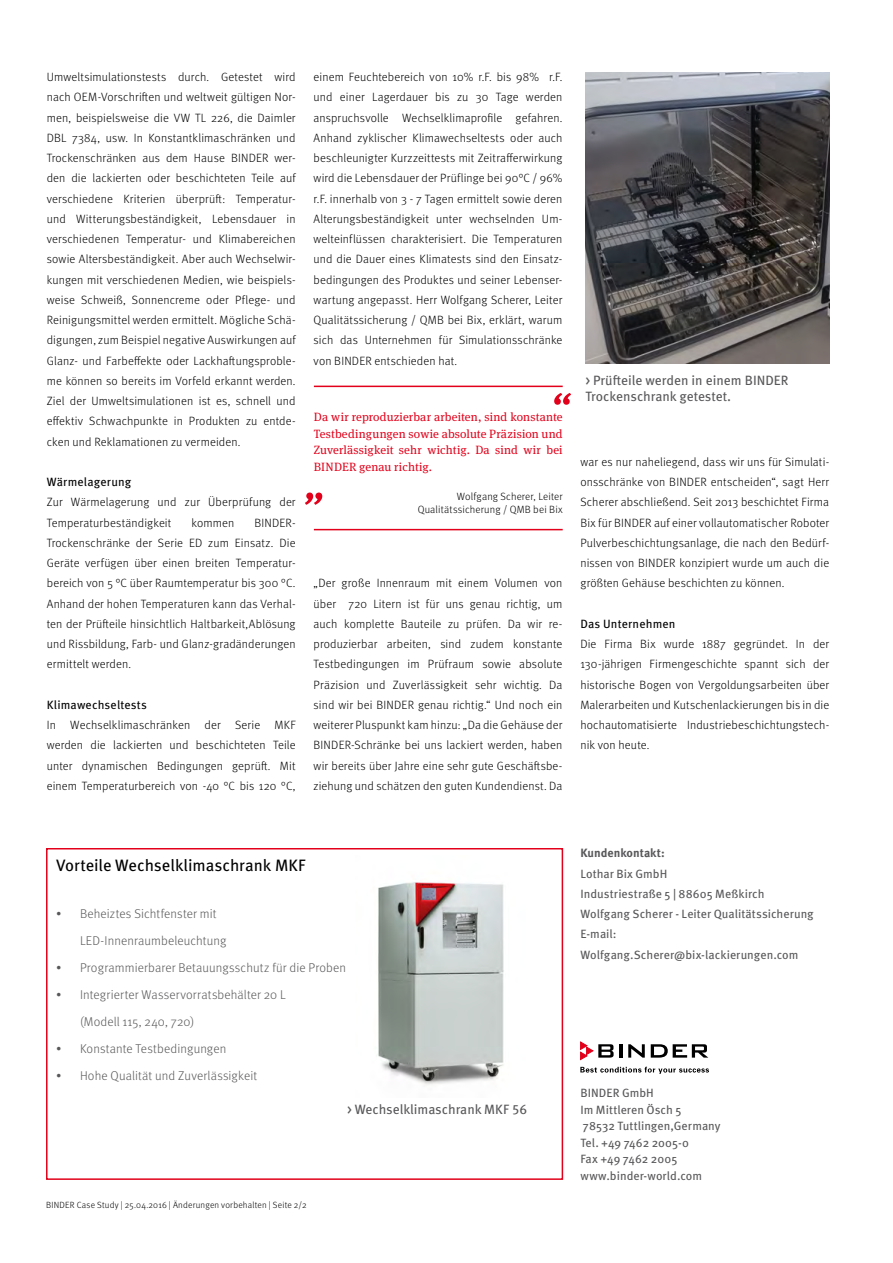
<style>
.page{position:relative;width:893px;height:1263px;background:#fff}
.page>*{position:absolute;margin:0;border:0;box-sizing:border-box;transform-origin:0 0}
.Fließtext{font:16.5px "Meta Pro";letter-spacing:-.005em;color:#000}
.Fließtext-2{font:13.5px/16.2px "Meta Pro";color:#58585a}
.Fließtext-3{font:300 12.75px/27px "Meta Pro";letter-spacing:.01em;color:#58585a}
.Fließtext-4{font:300 12px/20.2px "Meta Pro";letter-spacing:.01em;color:#000;text-align:justify}
.Fließtext-5{font:12px/16.5px "Meta Pro";letter-spacing:.005em;color:#58585a}
.Fließtext-6{font:12px/16.5px "Meta Serif OT";letter-spacing:.015em;color:#e2001a;text-align:justify}
.Fließtext-7{font:12px "Meta Pro";letter-spacing:.015em;color:#000}
.Fließtext-8{font:300 10.5px/13.5px "Meta Pro";letter-spacing:.015em;color:#000;text-align:right}
.t1{font:300 9px "Meta Pro";letter-spacing:.02em;color:#000}
.s1{font-weight:400}
.s2{font-weight:700}
</style>
<div class="page">
<div style="left:46px;top:848px;width:517px;height:332px;border:2px solid #e2001a"></div>
<img style="left:585px;top:72px;width:244px;height:291px">
<svg style="left:580px;top:1067px;width:129px;height:7px"></svg>
<svg style="left:628px;top:1044px;width:17px;height:13px"></svg>
<svg style="left:651px;top:1044px;width:57px;height:13px"></svg>
<svg style="left:580px;top:1042px;width:42px;height:18px"></svg>
<hr style="left:314px;top:529px;width:249px;height:1px;background:#e2001a">
<svg style="left:305px;top:492px;width:17px;height:13px"></svg>
<svg style="left:554px;top:393px;width:17px;height:12px"></svg>
<hr style="left:314px;top:386px;width:249px;height:1px;background:#e2001a">
<img style="left:378px;top:882px;width:126px;height:203px">
<p class="Fließtext-4" style="left:47px;top:66px;width:250px">Umweltsimulationstests durch. Getestet wird nach OEM-Vorschriften und weltweit gültigen Nor&shy;men, beispielsweise die VW TL 226, die Daimler DBL 7384, usw. In Konstantklimaschränken und Trockenschränken aus dem Hause BINDER wer&shy;den die lackierten oder beschichteten Teile auf verschiedene Kriterien überprüft: Temperatur&shy;und Witterungsbeständigkeit, Lebensdauer in verschiedenen Temperatur- und Klimabereichen sowie Altersbeständigkeit. Aber auch Wechselwir&shy;kungen mit verschiedenen Medien, wie beispiels&shy;weise Schweiß, Sonnencreme oder Pflege- und Reinigungsmittel werden ermittelt. Mögliche Schä&shy;digungen, zum Beispiel negative Auswirkungen auf Glanz- und Farbeffekte oder Lackhaftungsproble&shy;me können so bereits im Vorfeld erkannt werden.<br>Ziel der Umweltsimulationen ist es, schnell und effektiv Schwachpunkte in Produkten zu entde&shy;cken und Reklamationen zu vermeiden.</p>
<p class="Fließtext-7" style="left:47px;top:473px;width:86px">Wärmelagerung</p>
<p class="Fließtext-4" style="left:47px;top:491px;width:250px">Zur Wärmelagerung und zur Überprüfung der<br>Temperaturbeständigkeit</p>
<p class="Fließtext-4" style="left:192px;top:512px;width:44px">kommen</p>
<p class="Fließtext-4" style="left:47px;top:512px;width:250px;text-indent:208px">BINDER-Trockenschränke der Serie ED zum Einsatz. Die Geräte verfügen über einen breiten Temperatur&shy;bereich von 5 °C über Raumtemperatur bis 300 °C.<br>Anhand der hohen Temperaturen kann das Verhal&shy;ten der Prüfteile hinsichtlich Haltbarkeit,Ablösung und Rissbildung, Farb- und Glanz-gradänderungen ermittelt werden.</p>
<p class="Fließtext-7" style="left:47px;top:695px;width:102px">Klimawechseltests</p>
<p class="Fließtext-4" style="left:47px;top:714px;width:250px">In Wechselklimaschränken der Serie MKF werden die lackierten und beschichteten Teile unter dynamischen Bedingungen geprüft. Mit einem Temperaturbereich von -40 °C bis 120 °C,</p>
<p class="Fließtext-4" style="left:314px;top:66px;width:250px">einem Feuchtebereich von 10% r.F. bis 98% r.F. und einer Lagerdauer bis zu 30 Tage werden anspruchsvolle Wechselklimaprofile gefahren.<br>Anhand zyklischer Klimawechseltests oder auch beschleunigter Kurzzeittests mit Zeitrafferwirkung wird die Lebensdauer der Prüflinge bei 90°C / 96% r.F. innerhalb von 3 - 7 Tagen ermittelt sowie deren Alterungsbeständigkeit unter wechselnden Um&shy;welteinflüssen charakterisiert. Die Temperaturen und die Dauer eines Klimatests sind den Einsatz&shy;bedingungen des Produktes und seiner Lebenser&shy;wartung angepasst. Herr Wolfgang Scherer, Leiter Qualitätssicherung / QMB bei Bix, erklärt, warum sich das Unternehmen für Simulationsschränke von BINDER entschieden hat.</p>
<p class="Fließtext-6" style="left:314px;top:409px;width:250px">Da wir reproduzierbar arbeiten, sind konstante Testbedingungen sowie absolute Präzision und Zuverlässigkeit sehr wichtig. Da sind wir bei BINDER genau richtig.</p>
<p class="Fließtext-8" style="left:418px;top:489px;width:147px">Wolfgang Scherer, Leiter<br>Qualitätssicherung / QMB bei Bix</p>
<p class="Fließtext-4" style="left:314px;top:572px;width:250px">„Der große Innenraum mit einem Volumen von über 720 Litern ist für uns genau richtig, um auch komplette Bauteile zu prüfen. Da wir re&shy;produzierbar arbeiten, sind zudem konstante Testbedingungen im Prüfraum sowie absolute Präzision und Zuverlässigkeit sehr wichtig. Da sind wir bei BINDER genau richtig.“ Und noch ein weiterer Pluspunkt kam hinzu: „Da die Gehäuse der BINDER-Schränke bei uns lackiert werden, haben wir bereits über Jahre eine sehr gute Geschäftsbe&shy;ziehung und schätzen den guten Kundendienst. Da</p>
<p class="Fließtext-2" style="left:585px;top:371px;width:205px">&gt; Prüfteile werden in einem BINDER<br>Trockenschrank getestet.</p>
<p class="Fließtext-4" style="left:580px;top:451px;width:250px">war es nur naheliegend, dass wir uns für Simulati&shy;onsschränke von BINDER entscheiden“, sagt Herr Scherer abschließend. Seit 2013 beschichtet Firma Bix für BINDER auf einer vollautomatischer Roboter Pulverbeschichtungsanlage, die nach den Bedürf&shy;nissen von BINDER konzipiert wurde um auch die größten Gehäuse beschichten zu können.</p>
<p class="Fließtext-4" style="left:580px;top:613px;width:250px;text-align:left"><span class="s1">Das Unternehmen<br></span>Die Firma Bix wurde 1887 gegründet. In der 130-jährigen Firmengeschichte spannt sich der historische Bogen von Vergoldungsarbeiten über Malerarbeiten und Kutschenlackierungen bis in die hochautomatisierte Industriebeschichtungstech&shy;nik von heute.</p>
<p class="Fließtext" style="left:56px;top:852px;width:251px">Vorteile Wechselklimaschrank MKF</p>
<p class="Fließtext-3" style="left:80px;top:899px;width:148px;text-indent:-24px">• Beheiztes Sichtfenster mit<br>LED-Innenraumbeleuchtung</p>
<p class="Fließtext-3" style="left:56px;top:953px;width:292px">• Programmierbarer Betauungsschutz für die Proben</p>
<p class="Fließtext-3" style="left:80px;top:980px;width:207px;text-indent:-24px">• Integrierter Wasservorratsbehälter 20 L (Modell 115, 240, 720)</p>
<p class="Fließtext-3" style="left:56px;top:1034px;width:172px">• Konstante Testbedingungen</p>
<p class="Fließtext-3" style="left:56px;top:1061px;width:203px">• Hohe Qualität und Zuverlässigkeit</p>
<p class="t1" style="left:46px;top:1199px;width:262px">BINDER Case Study | 25.04.2016 | Änderungen vorbehalten | Seite 2/2</p>
<p class="Fließtext-2" style="left:347px;top:1100px;width:182px">&gt; Wechselklimaschrank MKF 56</p>
<p class="Fließtext-5" style="left:580px;top:842px;width:235px;line-height:20.2px"><span class="s2">Kundenkontakt:<br></span>Lothar Bix GmbH<br>Industriestraße 5 | 88605 Meßkirch<br>Wolfgang Scherer - Leiter Qualitätssicherung<br>E-mail:<br>Wolfgang.Scherer@bix-lackierungen.com</p>
<p class="Fließtext-5" style="left:580px;top:1084px;width:142px">BINDER GmbH<br>Im Mittleren Ösch 5<br>78532 Tuttlingen,Germany<br>Tel. +49 7462 2005-0<br>Fax +49 7462 2005 www.binder-world.com</p>
</div>
